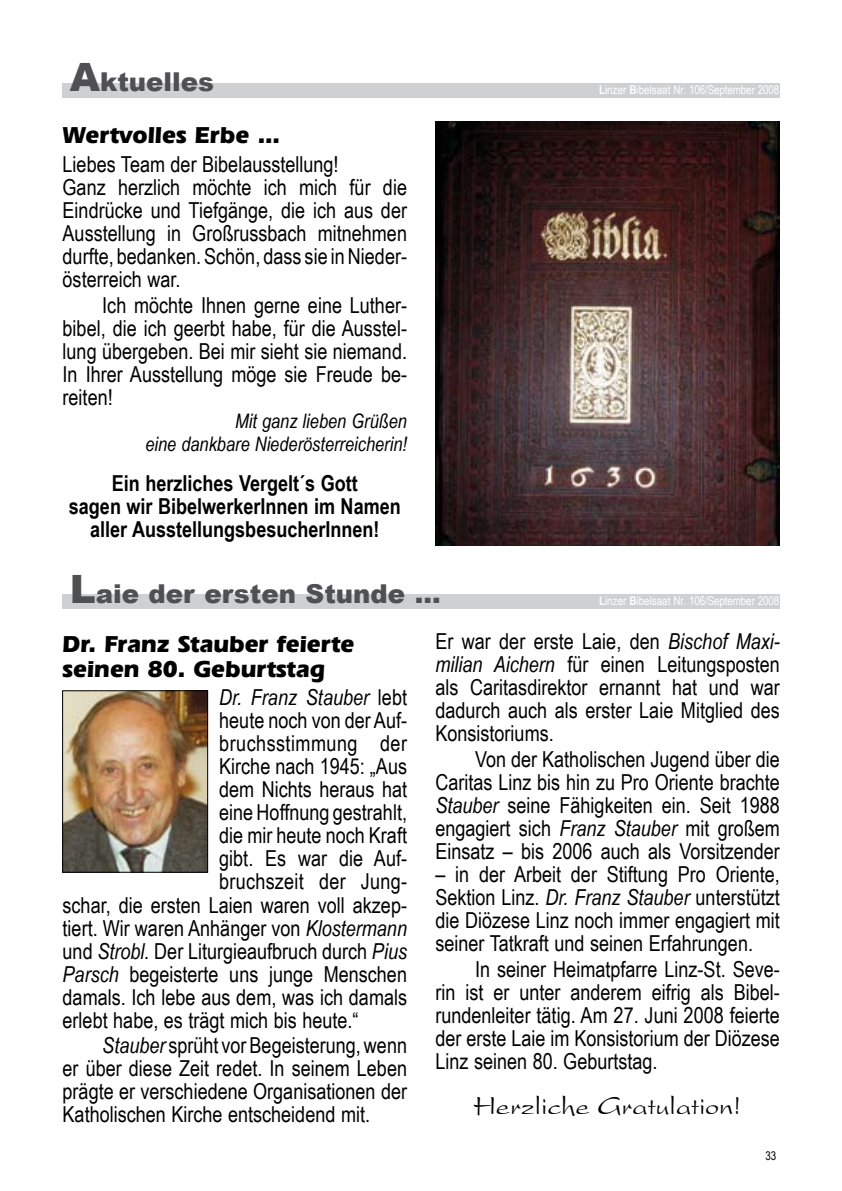
<style>
.page{position:relative;width:842px;height:1191px;background:#fff}
.page>*{position:absolute;margin:0;border:0;box-sizing:border-box;transform-origin:0 0}
.t1{font:28px "President Plain";color:#000}
.t2{font:900 26px "Arial";color:#504f53}
.t3{font:700 24px/25px "Eras IT Cby BT";color:#000}
.t4{font:22px/23px "Arial Narrow";color:#000;text-align:justify}
.t5{font:700 22px/23px "Arial Narrow";color:#000;text-align:center}
.t6{font:italic 22px "Arial Narrow";color:#000}
.t7{font:22px "Arial Narrow";letter-spacing:.02em;color:#000}
.t8{font:italic 20px/23px "Arial Narrow";color:#000;text-align:right}
.t9{font:12px "Arial Narrow";letter-spacing:-.01em;color:#fff}
.t10{font:12px "Arial Narrow";color:#000}
.s1{font-size:39px}
.s2{font-weight:700}
.s3{font-style:normal}
.s4{font-style:italic}
</style>
<div class="page">
<div style="left:63px;top:83px;width:717px;height:14px;background:#ced0d2"></div>
<img style="left:436px;top:121px;width:344px;height:425px">
<div style="left:63px;top:594px;width:717px;height:15px;background:#ced0d2"></div>
<img style="left:64px;top:692px;width:142px;height:178px">
<div style="left:62px;top:690px;width:146px;height:182px;border:1px solid #000"></div>
<p class="t2" style="left:70px;top:63px;width:146px"><span class="s1">A</span>ktuelles</p>
<p class="t3" style="left:63px;top:122px;width:219px">Wertvolles Erbe ...</p>
<p class="t4" style="left:63px;top:152px;width:346px;text-align:left">Liebes Team der Bibelausstellung!<br>Ganz herzlich möchte ich mich für die Ein-drücke und Tiefgänge, die ich aus der Aus-stellung in Großrussbach mitnehmen dur-fte, bedanken. Schön, dass sie in Nieder&shy;öster-reich war.</p>
<p class="t4" style="left:63px;top:293px;width:346px;text-indent:40px">Ich möchte Ihnen gerne eine Luther&shy;bibel, die ich geerbt habe, für die Aus-stel&shy;lung übergeben. Bei mir sieht sie niemand.<br>In Ihrer Ausstellung möge sie Freude be&shy;reiten!</p>
<p class="t8" style="left:145px;top:409px;width:263px">Mit ganz lieben Grüßen<br>eine dankbare Niederösterreicherin!</p>
<p class="t5" style="left:69px;top:470px;width:333px">Ein herzliches Vergelt´s Gott<br>sagen wir BibelwerkerInnen im Namen aller AusstellungsbesucherInnen!</p>
<p class="t2" style="left:70px;top:574px;width:373px"><span class="s1">L</span>aie der ersten Stunde ...</p>
<p class="t9" style="left:599px;top:81px;width:182px"><span class="s2">L</span>inzer <span class="s2">B</span>ibelsaat Nr. 106/September 2008</p>
<p class="t9" style="left:599px;top:592px;width:182px"><span class="s2">L</span>inzer <span class="s2">B</span>ibelsaat Nr. 106/September 2008</p>
<p class="t3" style="left:63px;top:631px;width:293px">Dr. Franz Stauber feierte seinen 80. Geburtstag</p>
<p class="t6" style="left:219px;top:682px;width:189px">Dr. Franz Stauber <span class="s3">lebt</span></p>
<p class="t4" style="left:219px;top:708px;width:188px">heute noch von der Auf-</p>
<p class="t7" style="left:219px;top:727px;width:189px">bruchsstimmung der</p>
<p class="t4" style="left:219px;top:754px;width:189px">Kir-che nach 1945: „Aus</p>
<p class="t4" style="left:219px;top:777px;width:189px">dem Nichts heraus hat</p>
<p class="t4" style="left:219px;top:800px;width:189px">eine Hoffnung gestrahlt,</p>
<p class="t4" style="left:219px;top:823px;width:189px">die mir heute noch Kraft</p>
<p class="t4" style="left:219px;top:846px;width:188px">gibt. Es war die Auf-</p>
<p class="t4" style="left:219px;top:869px;width:188px">bruchs-zeit der Jung-</p>
<p class="t4" style="left:63px;top:892px;width:346px">schar, die ersten Laien waren voll akzep-</p>
<p class="t4" style="left:63px;top:915px;width:346px">tiert. Wir waren Anhänger von <span class="s4">Klostermann</span></p>
<p class="t4" style="left:63px;top:938px;width:346px">und <span class="s4">Strobl.</span> Der Liturgieaufbruch durch <span class="s4">Pius</span></p>
<p class="t4" style="left:63px;top:961px;width:346px"><span class="s4">Parsch</span> begeisterte uns junge Menschen</p>
<p class="t4" style="left:63px;top:984px;width:346px">damals. Ich lebe aus dem, was ich damals</p>
<p class="t4" style="left:63px;top:1007px;width:297px">erlebt habe, es trägt mich bis heute.“</p>
<p class="t4" style="left:63px;top:1033px;width:346px;text-indent:40px"><span class="s4">Stauber</span> sprüht vor Begeisterung, wenn er über diese Zeit redet. In seinem Leben prägte er verschiedene Organisationen der Katholischen Kirche entscheidend mit.</p>
<p class="t4" style="left:435px;top:629px;width:346px">Er war der erste Laie, den <span class="s4">Bischof Maxi&shy;milian Aichern</span> für einen Leitungsposten als Caritasdirektor ernannt hat und war da-durch auch als erster Laie Mitglied des Kon-sis-toriums.</p>
<p class="t4" style="left:435px;top:746px;width:346px;text-indent:40px">Von der Katholischen Jugend über die Caritas Linz bis hin zu Pro Oriente brachte <span class="s4">Stauber</span> seine Fähigkeiten ein. Seit 1988 engagiert sich <span class="s4">Franz Stauber</span> mit großem Einsatz – bis 2006 auch als Vorsitzender</p>
<p class="t4" style="left:435px;top:861px;width:346px">– in der Arbeit der Stiftung Pro Oriente, Sektion Linz. <span class="s4">Dr. Franz Stauber</span> unterstützt die Diö-zese Linz noch immer engagiert mit seiner Tatkraft und seinen Erfahrungen.</p>
<p class="t4" style="left:435px;top:956px;width:346px;text-indent:40px">In seiner Heimatpfarre Linz-St. Seve&shy;rin ist er unter anderem eifrig als Bibel&shy;rundenleiter tätig. Am 27. Juni 2008 feierte der erste Laie im Konsistorium der Diözese Linz seinen 80. Geburtstag.</p>
<p class="t1" style="left:474px;top:1090px;width:268px">Herzliche Gratulation!</p>
<p class="t10" style="left:765px;top:1146px;width:12px">33</p>
</div>
